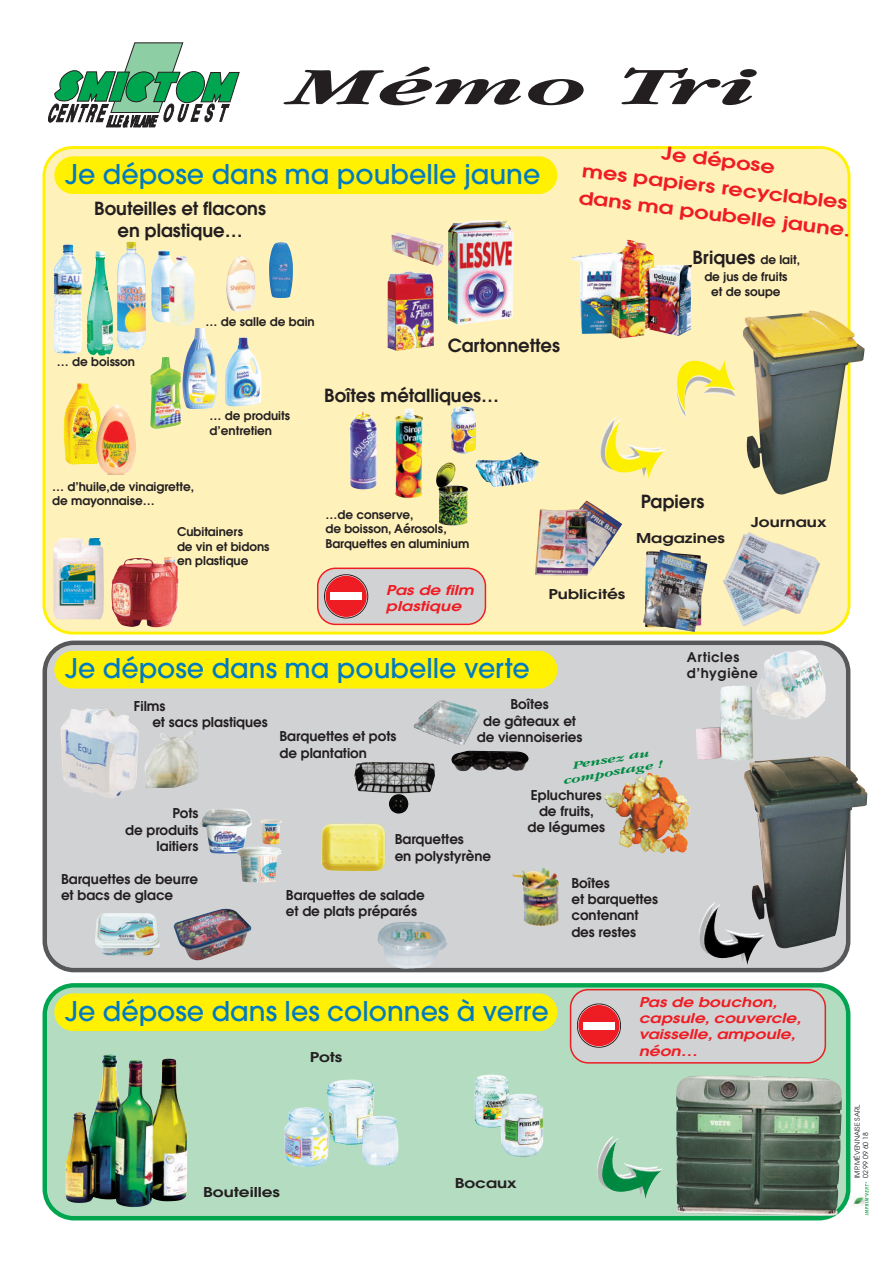
<style>
.page{position:relative;width:893px;height:1263px;background:#fff}
.page>*{position:absolute;margin:0;border:0;box-sizing:border-box;transform-origin:0 0}
.t1{font:italic 700 54px "Garamond IT Cby BT";color:#231f20;scale:1.9 1}
.t2{font:500 27px "Avant Garde";color:#007ac0}
.t3{font:600 18px/21.6px "Avant Garde";color:#231f20;text-align:center}
.t4{font:600 18px "Avant Garde";color:#ee1d23;scale:1.25 1}
.t5{font:600 13.5px/16.2px "Avant Garde";color:#231f20}
.t6{font:italic 600 13.5px/16.2px "Avant Garde";letter-spacing:.005em;color:#ee1d23;scale:1.25 1}
.t7{font:600 13.5px "Avant Garde";color:#231f20;scale:1.25 1}
.t8{font:600 13.5px/16.2px "Avant Garde";letter-spacing:.045em;color:#231f20}
.t9{font:600 12px/14.4px "Avant Garde";color:#231f20}
.t10{font:italic 700 10.95px/13.2px "Garamond IT Cby BT";color:#008b43;text-align:center;scale:1.45 1}
.t11{font:6.9px/8.2px "Avant Garde";color:#231f20}
.s1{font-size:12px}
</style>
<div class="page">
<div style="left:43px;top:146px;width:807px;height:488px;background:#fff1ba"></div>
<svg style="left:48px;top:43px;width:191px;height:84px"></svg>
<img style="left:743px;top:311px;width:121px;height:183px">
<div style="left:54px;top:156px;width:503px;height:38px;background:#fff101;border-radius:19px"></div>
<img style="left:87px;top:251px;width:26px;height:105px">
<img style="left:182px;top:328px;width:35px;height:81px">
<img style="left:53px;top:245px;width:29px;height:109px">
<img style="left:117px;top:242px;width:29px;height:108px">
<img style="left:225px;top:337px;width:37px;height:69px">
<img style="left:150px;top:357px;width:31px;height:72px">
<img style="left:151px;top:250px;width:44px;height:76px">
<img style="left:269px;top:242px;width:24px;height:56px">
<img style="left:226px;top:256px;width:30px;height:55px">
<img style="left:112px;top:557px;width:67px;height:70px">
<img style="left:53px;top:538px;width:51px;height:81px">
<img style="left:64px;top:383px;width:37px;height:81px">
<img style="left:96px;top:404px;width:40px;height:70px">
<img style="left:600px;top:416px;width:61px;height:61px">
<img style="left:605px;top:418px;width:61px;height:61px">
<svg style="left:43px;top:640px;width:807px;height:332px;background:#cbcccd"></svg>
<svg style="left:43px;top:983px;width:807px;height:237px;background:#a3d7b6"></svg>
<div style="left:54px;top:651px;width:503px;height:37px;background:#fff101;border-radius:19px"></div>
<div style="left:54px;top:993px;width:503px;height:38px;background:#fff101;border-radius:19px"></div>
<img style="left:676px;top:414px;width:60px;height:5px">
<img style="left:676px;top:359px;width:60px;height:55px">
<img style="left:570px;top:240px;width:122px;height:98px">
<img style="left:448px;top:220px;width:66px;height:105px">
<img style="left:387px;top:271px;width:47px;height:80px">
<img style="left:391px;top:233px;width:53px;height:33px">
<img style="left:451px;top:407px;width:25px;height:47px">
<img style="left:436px;top:462px;width:32px;height:63px">
<img style="left:476px;top:452px;width:64px;height:35px">
<img style="left:395px;top:409px;width:28px;height:89px">
<img style="left:535px;top:501px;width:87px;height:74px">
<img style="left:723px;top:532px;width:97px;height:94px">
<img style="left:643px;top:550px;width:64px;height:82px">
<img style="left:744px;top:756px;width:123px;height:192px">
<img style="left:699px;top:902px;width:61px;height:60px">
<img style="left:704px;top:904px;width:61px;height:61px">
<img style="left:95px;top:913px;width:65px;height:42px">
<img style="left:75px;top:708px;width:64px;height:91px">
<img style="left:174px;top:909px;width:77px;height:51px">
<img style="left:377px;top:921px;width:71px;height:48px">
<img style="left:321px;top:823px;width:64px;height:48px">
<img style="left:354px;top:762px;width:81px;height:52px">
<img style="left:414px;top:700px;width:65px;height:45px">
<img style="left:451px;top:751px;width:78px;height:20px">
<img style="left:200px;top:808px;width:52px;height:46px">
<img style="left:144px;top:730px;width:54px;height:58px">
<img style="left:236px;top:847px;width:46px;height:35px">
<img style="left:260px;top:819px;width:22px;height:25px">
<img style="left:696px;top:685px;width:58px;height:75px">
<img style="left:604px;top:773px;width:87px;height:77px">
<img style="left:762px;top:650px;width:64px;height:70px">
<img style="left:513px;top:867px;width:46px;height:59px">
<img style="left:474px;top:1074px;width:69px;height:83px">
<img style="left:66px;top:1054px;width:121px;height:153px">
<img style="left:327px;top:1079px;width:71px;height:87px">
<img style="left:284px;top:1107px;width:44px;height:60px">
<img style="left:676px;top:1076px;width:166px;height:140px">
<img style="left:597px;top:1135px;width:61px;height:61px">
<img style="left:602px;top:1138px;width:61px;height:60px">
<svg style="left:317px;top:568px;width:169px;height:57px;background:#d6b3b4"></svg>
<svg style="left:570px;top:989px;width:256px;height:74px;background:#d2bfc1"></svg>
<img style="left:349px;top:411px;width:28px;height:78px">
<img style="left:852px;top:1194px;width:13px;height:12px">
<svg style="left:865px;top:1182px;width:4px;height:33px"></svg>
<h1 class="t1" style="left:291px;top:67px;width:246px">Mémo Tri</h1>
<h2 class="t2" style="left:65px;top:164px;width:477px">Je dépose dans ma poubelle jaune</h2>
<h3 class="t3" style="left:94px;top:200px;width:173px">Bouteilles et flacons en plastique…</h3>
<p class="t9" style="left:57px;top:356px;width:80px">… de boisson</p>
<p class="t9" style="left:206px;top:316px;width:111px">… de salle de bain</p>
<h3 class="t3" style="left:448px;top:336px;width:114px">Cartonnettes</h3>
<p class="t9" style="left:210px;top:410px;width:82px">… de produits d’entretien</p>
<h3 class="t3" style="left:324px;top:386px;width:176px">Boîtes métalliques…</h3>
<p class="t9" style="left:52px;top:480px;width:143px">… d’huile,de vinaigrette, de mayonnaise…</p>
<p class="t9" style="left:177px;top:526px;width:94px">Cubitainers<br>de vin et bidons en plastique</p>
<p class="t9" style="left:325px;top:508px;width:145px">…de conserve,<br>de boisson, Aérosols,<br>Barquettes en aluminium</p>
<h3 class="t4" style="left:662px;top:146px;width:93px;rotate:7deg">Je dépose</h3>
<h3 class="t4" style="left:580px;top:190px;width:220px;rotate:7deg">dans ma poubelle jaune.</h3>
<h3 class="t4" style="left:583px;top:164px;width:215px;rotate:7deg">mes papiers recyclables</h3>
<h3 class="t3" style="left:692px;top:248px;width:109px">Briques <span class="s1">de lait,</span></h3>
<p class="t9" style="left:704px;top:271px;width:85px;text-align:center">de jus de fruits et de soupe</p>
<h3 class="t3" style="left:641px;top:492px;width:65px">Papiers</h3>
<p class="t7" style="left:636px;top:533px;width:73px">Magazines</p>
<p class="t7" style="left:751px;top:517px;width:62px">Journaux</p>
<p class="t6" style="left:386px;top:583px;width:72px">Pas de film plastique</p>
<h2 class="t2" style="left:65px;top:658px;width:466px">Je dépose dans ma poubelle verte</h2>
<p class="t7" style="left:548px;top:588px;width:63px">Publicités</p>
<p class="t5" style="left:152px;top:699px;width:117px;text-indent:-18px">Films<br>et sacs plastiques</p>
<p class="t5" style="left:125px;top:806px;width:75px;text-align:right">Pots<br>de produits laitiers</p>
<p class="t5" style="left:61px;top:872px;width:139px">Barquettes de beurre et bacs de glace</p>
<p class="t5" style="left:279px;top:729px;width:118px">Barquettes et pots de plantation</p>
<p class="t5" style="left:477px;top:698px;width:107px;text-align:center">Boîtes<br>de gâteaux et de viennoiseries</p>
<p class="t10" style="left:561px;top:762px;width:71px;rotate:-10deg">Pensez au compostage !</p>
<p class="t5" style="left:395px;top:832px;width:98px">Barquettes<br>en polystyrène</p>
<p class="t5" style="left:286px;top:888px;width:140px">Barquettes de salade et de plats préparés</p>
<p class="t5" style="left:527px;top:788px;width:79px;text-align:center">Epluchures de fruits,<br>de légumes</p>
<p class="t5" style="left:571px;top:876px;width:88px">Boîtes<br>et barquettes contenant des restes</p>
<p class="t8" style="left:687px;top:650px;width:72px">Articles d’hygiène</p>
<h2 class="t2" style="left:65px;top:1001px;width:485px">Je dépose dans les colonnes à verre</h2>
<p class="t7" style="left:310px;top:1052px;width:27px">Pots</p>
<p class="t7" style="left:203px;top:1186px;width:63px">Bouteilles</p>
<p class="t7" style="left:455px;top:1177px;width:51px">Bocaux</p>
<p class="t6" style="left:639px;top:995px;width:131px">Pas de bouchon, capsule, couvercle, vaisselle, ampoule, néon…</p>
<p class="t11" style="left:854px;top:1178px;width:75px;rotate:-90deg">IMP. MÉVENNAISE SARL<br>02 99 09 60 18</p>
</div>
